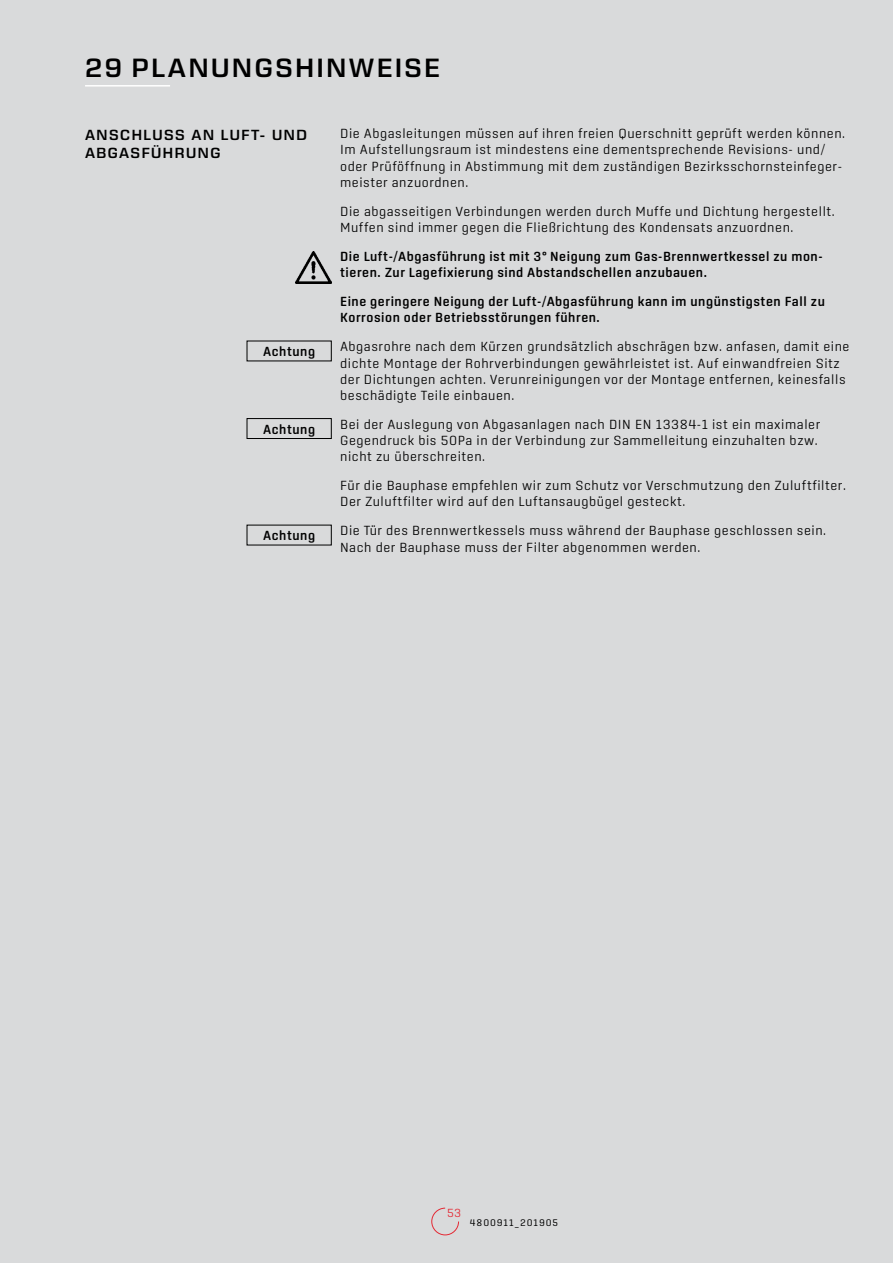
<style>
.page{position:relative;width:893px;height:1263px;background:#d9dadb}
.page>*{position:absolute;margin:0;border:0;box-sizing:border-box;transform-origin:0 0}
.t1{font:600 27px "Eurostile Next LT Pro";letter-spacing:.1em;color:#000}
.t2{font:600 15px/18px "Eurostile Next LT Pro";letter-spacing:.1em;color:#000}
.t3{font:300 13.5px/16.2px "Center";letter-spacing:.04em;color:#000}
.t4{font:500 13.5px/16.2px "Center";letter-spacing:.04em;color:#000}
.t5{font:300 12px "Center";color:#e42934}
.t6{font:9.75px "Center";letter-spacing:.09em;color:#000}
</style>
<div class="page">
<hr style="left:85px;top:85px;width:85px;height:2px;background:#fff">
<svg style="left:431px;top:1207px;width:28px;height:29px"></svg>
<img style="left:295px;top:252px;width:37px;height:31px">
<div style="left:247px;top:418px;width:85px;height:21px;border:1px solid #000"></div>
<h1 class="t1" style="left:85px;top:52px;width:356px">29 PLANUNGSHINWEISE</h1>
<p class="t2" style="left:85px;top:126px;width:223px">ANSCHLUSS AN LUFT- UND<br>ABGASFÜHRUNG</p>
<p class="t4" style="left:263px;top:343px;width:54px">Achtung</p>
<p class="t4" style="left:263px;top:421px;width:54px">Achtung</p>
<p class="t4" style="left:263px;top:527px;width:54px">Achtung</p>
<p class="t3" style="left:340px;top:125px;width:506px">Die Abgasleitungen müssen auf ihren freien Querschnitt geprüft werden können.<br>Im Aufstellungsraum ist mindestens eine dementsprechende Revisions- und/ oder Prüföffnung in Abstimmung mit dem zuständigen Bezirksschornsteinfeger&shy;meister anzuordnen.</p>
<p class="t3" style="left:340px;top:203px;width:496px">Die abgasseitigen Verbindungen werden durch Muffe und Dichtung hergestellt.<br>Muffen sind immer gegen die Fließrichtung des Kondensats anzuordnen.</p>
<p class="t4" style="left:340px;top:248px;width:484px">Die Luft-/Abgasführung ist mit 3° Neigung zum Gas-Brennwertkessel zu mon&shy;tieren. Zur Lagefixierung sind Abstandschellen anzubauen.</p>
<p class="t4" style="left:340px;top:293px;width:486px">Eine geringere Neigung der Luft-/Abgasführung kann im ungünstigsten Fall zu<br>Korrosion oder Betriebsstörungen führen.</p>
<p class="t3" style="left:340px;top:338px;width:511px">Abgasrohre nach dem Kürzen grundsätzlich abschrägen bzw. anfasen, damit eine dichte Montage der Rohrverbindungen gewährleistet ist. Auf einwandfreien Sitz der Dichtungen achten. Verunreinigungen vor der Montage entfernen, keinesfalls beschädigte Teile einbauen.</p>
<p class="t3" style="left:340px;top:416px;width:482px">Bei der Auslegung von Abgasanlagen nach DIN EN 13384-1 ist ein maximaler<br>Gegendruck bis 50Pa in der Verbindung zur Sammelleitung einzuhalten bzw. nicht zu überschreiten.</p>
<p class="t3" style="left:340px;top:477px;width:507px">Für die Bauphase empfehlen wir zum Schutz vor Verschmutzung den Zuluftfilter.<br>Der Zuluftfilter wird auf den Luftansaugbügel gesteckt.</p>
<p class="t3" style="left:340px;top:522px;width:487px">Die Tür des Brennwertkessels muss während der Bauphase geschlossen sein.<br>Nach der Bauphase muss der Filter abgenommen werden.</p>
<p class="t5" style="left:447px;top:1206px;width:16px">53</p>
<p class="t6" style="left:470px;top:1217px;width:90px">4800911_201905</p>
</div>
